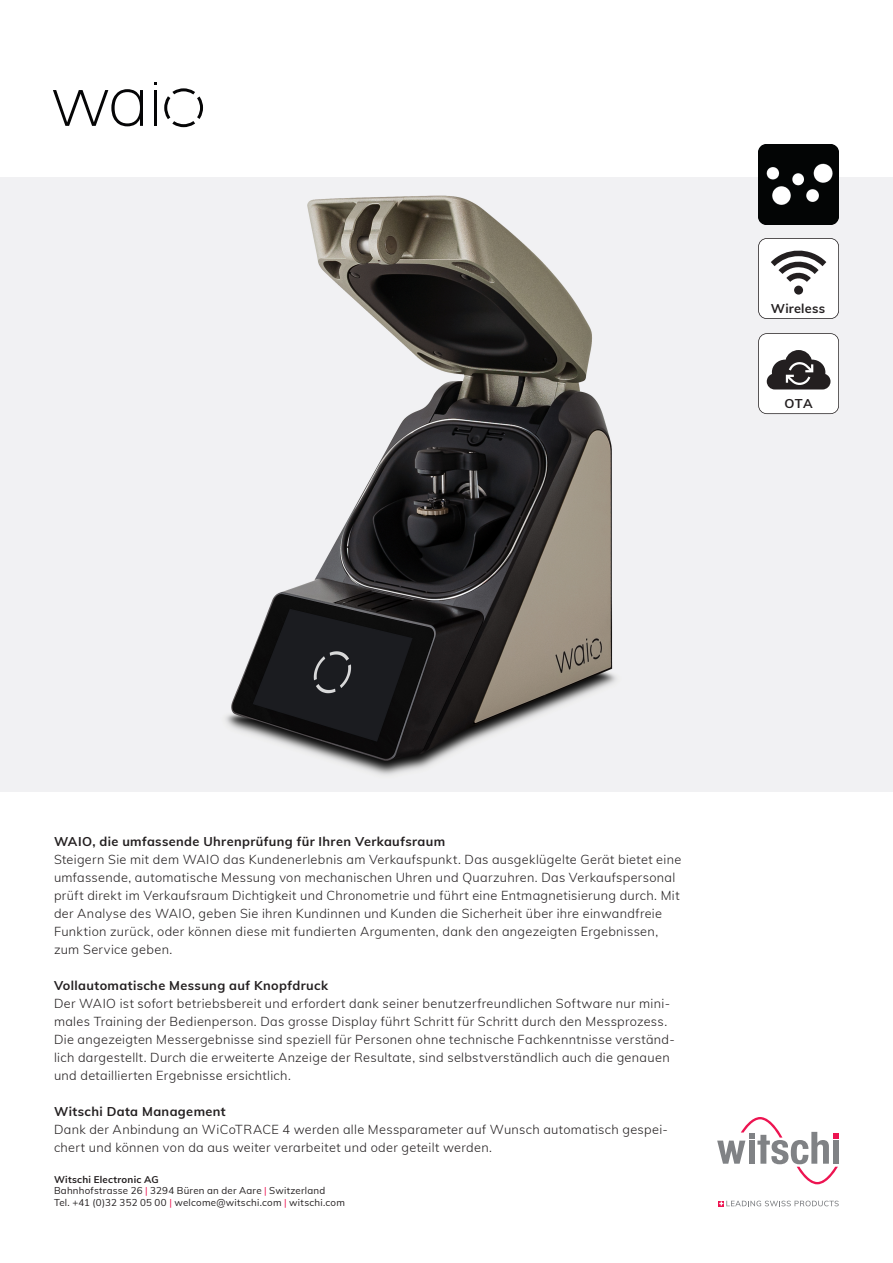
<style>
.page{position:relative;width:893px;height:1263px;background:#fff}
.page>*{position:absolute;margin:0;border:0;box-sizing:border-box;transform-origin:0 0}
.t1{font:300 12.75px/18px "Muli";letter-spacing:.025em;color:#231f20}
.t2{font:700 12.75px "Muli";letter-spacing:.03em;color:#231f20}
.t3{font:9.75px/11.7px "Muli";letter-spacing:.025em;color:#231f20}
.s1{font-weight:700}
.s2{color:#ed1451}
</style>
<div class="page">
<img style="left:0;top:178px;width:893px;height:613px">
<svg style="left:758px;top:333px;width:81px;height:81px"></svg>
<svg style="left:719px;top:1201px;width:120px;height:5px"></svg>
<svg style="left:717px;top:1117px;width:122px;height:67px"></svg>
<img style="left:758px;top:144px;width:81px;height:80px">
<svg style="left:758px;top:238px;width:81px;height:81px"></svg>
<svg style="left:53px;top:89px;width:90px;height:37px"></svg>
<hr style="left:154px;top:90px;width:3px;height:36px;background:#050506">
<svg style="left:164px;top:88px;width:39px;height:39px"></svg>
<p class="t2" style="left:771px;top:299px;width:56px">Wireless</p>
<p class="t2" style="left:785px;top:394px;width:29px">OTA</p>
<p class="t2" style="left:54px;top:832px;width:393px">WAIO, die umfassende Uhrenprüfung für Ihren Verkaufsraum</p>
<p class="t1" style="left:54px;top:850px;width:629px">Steigern Sie mit dem WAIO das Kundenerlebnis am Verkaufspunkt. Das ausgeklügelte Gerät bietet eine umfassende, automatische Messung von mechanischen Uhren und Quarzuhren. Das Verkaufspersonal prüft direkt im Verkaufsraum Dichtigkeit und Chronometrie und führt eine Entmagnetisierung durch. Mit der Analyse des WAIO, geben Sie ihren Kundinnen und Kunden die Sicherheit über ihre einwandfreie Funktion zurück, oder können diese mit fundierten Argumenten, dank den angezeigten Ergebnissen, zum Service geben.</p>
<p class="t2" style="left:54px;top:976px;width:276px">Vollautomatische Messung auf Knopfdruck</p>
<p class="t1" style="left:54px;top:994px;width:622px">Der WAIO ist sofort betriebsbereit und erfordert dank seiner benutzerfreundlichen Software nur mini&shy;males Training der Bedienperson. Das grosse Display führt Schritt für Schritt durch den Messprozess.<br>Die angezeigten Messergebnisse sind speziell für Personen ohne technische Fachkenntnisse verständ&shy;lich dargestellt. Durch die erweiterte Anzeige der Resultate, sind selbstverständlich auch die genauen und detaillierten Ergebnisse ersichtlich.</p>
<p class="t2" style="left:54px;top:1102px;width:173px">Witschi Data Management</p>
<p class="t1" style="left:54px;top:1120px;width:615px">Dank der Anbindung an WiCoTRACE 4 werden alle Messparameter auf Wunsch automatisch gespei&shy;chert und können von da aus weiter verarbeitet und oder geteilt werden.</p>
<p class="t3" style="left:54px;top:1173px;width:292px"><span class="s1">Witschi Electronic AG<br></span>Bahnhofstrasse 26 <span class="s2">|</span> 3294 Büren an der Aare <span class="s2">|</span> Switzerland<br>Tel. +41 (0)32 352 05 00 <span class="s2">|</span> welcome@witschi.com <span class="s2">|</span> witschi.com</p>
</div>
